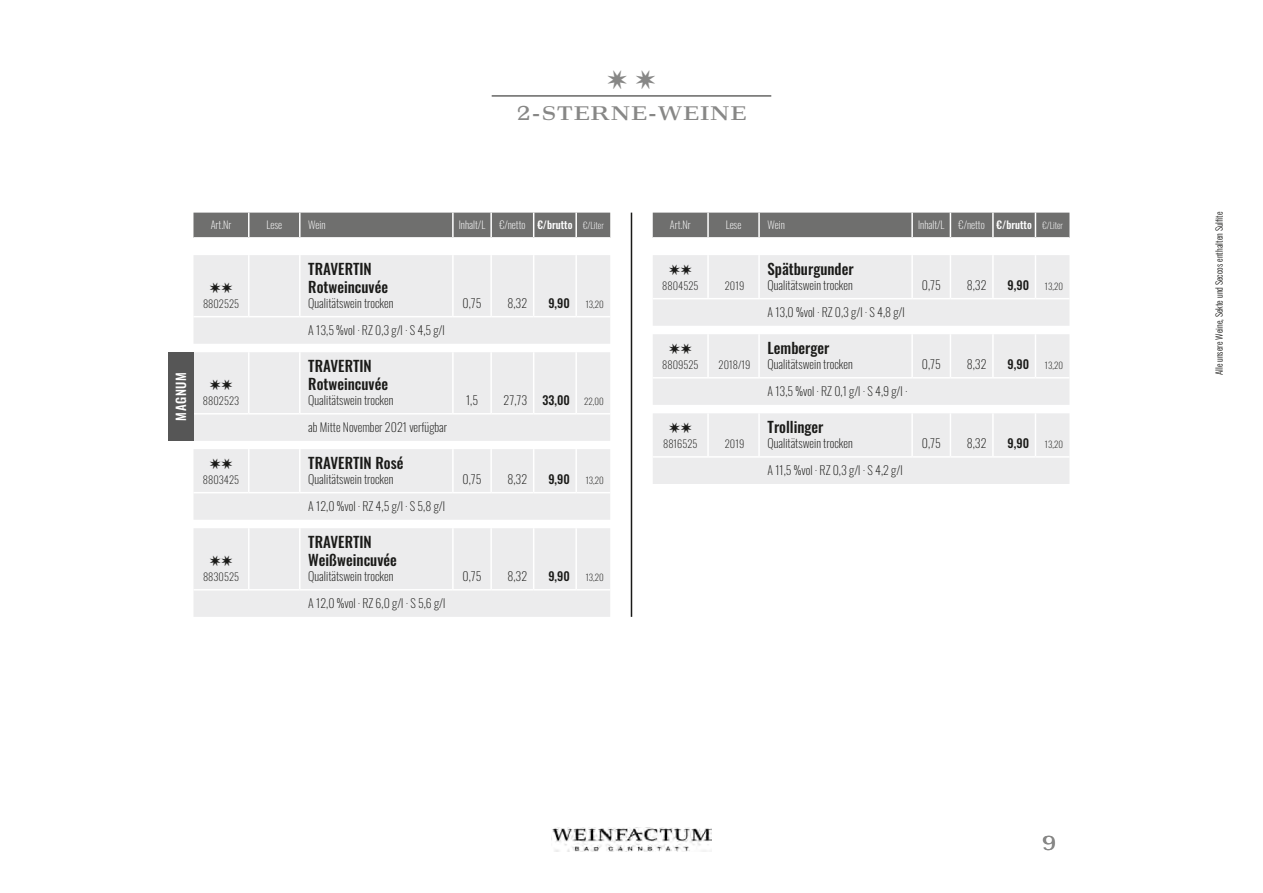
<style>
.page{position:relative;width:1263px;height:893px;background:#fff}
.page>*{position:absolute;margin:0;border:0;box-sizing:border-box;transform-origin:0 0}
.t1{font:18px "Maximus";color:#878786}
.t2{font:500 15px "Oswald";color:#1a1a18}
.t3{font:500 12.75px "Oswald";letter-spacing:.05em;color:#fff}
.t4{font:200 12px "Oswald";color:#1a1a18}
.t5{font:500 12px "Oswald";color:#1a1a18}
.t6{font:200 10.5px "Oswald";color:#1a1a18}
.t7{font:200 10.5px "Oswald";color:#fff}
.t8{font:500 10.5px "Oswald";color:#fff}
.t9{font:300 9px "Oswald";color:#1a1a18}
.t10{font:200 9px "Oswald";color:#1a1a18}
.t11{font:200 9px "Oswald";color:#fff}
</style>
<div class="page">
<img style="left:552px;top:827px;width:159px;height:25px">
<hr style="left:492px;top:96px;width:279px;height:1px;background:#1a1a18">
<hr style="left:631px;top:213px;width:1px;height:404px;background:#1a1a18">
<div style="left:193px;top:213px;width:417px;height:25px;background:#6f6f6e"></div>
<hr style="left:575px;top:213px;width:2px;height:24px;background:#fff">
<svg style="left:653px;top:213px;width:416px;height:25px;background:#767675"></svg>
<div style="left:168px;top:352px;width:25px;height:89px;background:#565656"></div>
<div style="left:194px;top:255px;width:416px;height:89px;background:#ececed"></div>
<div style="left:194px;top:528px;width:416px;height:89px;background:#ececed"></div>
<div style="left:194px;top:449px;width:416px;height:71px;background:#ececed"></div>
<div style="left:193px;top:352px;width:417px;height:89px;background:#ececed"></div>
<div style="left:653px;top:255px;width:416px;height:71px;background:#ececed"></div>
<div style="left:653px;top:334px;width:416px;height:71px;background:#ececed"></div>
<div style="left:653px;top:413px;width:416px;height:71px;background:#ececed"></div>
<p class="t1" style="left:516px;top:99px;width:232px">2-STERNE-WEINE</p>
<p class="t3" style="left:174px;top:421px;width:50px;rotate:-90deg">MAGNUM</p>
<p class="t7" style="left:211px;top:216px;width:22px">Art.Nr</p>
<p class="t7" style="left:266px;top:216px;width:17px">Lese</p>
<p class="t7" style="left:308px;top:216px;width:19px">Wein</p>
<p class="t7" style="left:459px;top:216px;width:28px">Inhalt/L</p>
<p class="t7" style="left:499px;top:216px;width:28px">€/netto</p>
<p class="t8" style="left:537px;top:220px;width:37px">€/brutto</p>
<p class="t11" style="left:583px;top:218px;width:22px">€/Liter</p>
<p class="t7" style="left:670px;top:216px;width:22px">Art.Nr</p>
<p class="t7" style="left:726px;top:216px;width:17px">Lese</p>
<p class="t7" style="left:767px;top:216px;width:19px">Wein</p>
<p class="t7" style="left:918px;top:216px;width:28px">Inhalt/L</p>
<p class="t7" style="left:959px;top:216px;width:28px">€/netto</p>
<p class="t8" style="left:997px;top:220px;width:37px">€/brutto</p>
<p class="t11" style="left:1042px;top:218px;width:22px">€/Liter</p>
<p class="t6" style="left:203px;top:295px;width:38px">8802525</p>
<p class="t6" style="left:203px;top:392px;width:38px">8802523</p>
<p class="t6" style="left:203px;top:471px;width:38px">8803425</p>
<p class="t6" style="left:203px;top:568px;width:38px">8830525</p>
<p class="t2" style="left:308px;top:261px;width:65px">TRAVERTIN</p>
<p class="t2" style="left:308px;top:279px;width:81px">Rotweincuvée</p>
<p class="t4" style="left:308px;top:293px;width:87px">Qualitätswein trocken</p>
<p class="t4" style="left:462px;top:293px;width:20px">0,75</p>
<p class="t4" style="left:507px;top:293px;width:21px">8,32</p>
<p class="t5" style="left:548px;top:297px;width:23px">9,90</p>
<p class="t10" style="left:586px;top:297px;width:20px">13,20</p>
<p class="t4" style="left:308px;top:320px;width:138px">A 13,5 %vol · RZ 0,3 g/l · S 4,5 g/l</p>
<p class="t2" style="left:308px;top:358px;width:65px">TRAVERTIN</p>
<p class="t2" style="left:308px;top:376px;width:81px">Rotweincuvée</p>
<p class="t4" style="left:308px;top:390px;width:87px">Qualitätswein trocken</p>
<p class="t4" style="left:466px;top:390px;width:14px">1,5</p>
<p class="t4" style="left:504px;top:390px;width:25px">27,73</p>
<p class="t5" style="left:542px;top:394px;width:29px">33,00</p>
<p class="t10" style="left:584px;top:394px;width:21px">22,00</p>
<p class="t4" style="left:308px;top:417px;width:140px">ab Mitte November 2021 verfügbar</p>
<p class="t2" style="left:308px;top:455px;width:97px">TRAVERTIN Rosé</p>
<p class="t4" style="left:308px;top:469px;width:87px">Qualitätswein trocken</p>
<p class="t4" style="left:462px;top:469px;width:20px">0,75</p>
<p class="t4" style="left:507px;top:469px;width:21px">8,32</p>
<p class="t5" style="left:548px;top:473px;width:23px">9,90</p>
<p class="t10" style="left:586px;top:472px;width:20px">13,20</p>
<p class="t4" style="left:308px;top:496px;width:138px">A 12,0 %vol · RZ 4,5 g/l · S 5,8 g/l</p>
<p class="t2" style="left:308px;top:534px;width:65px">TRAVERTIN</p>
<p class="t2" style="left:308px;top:552px;width:90px">Weißweincuvée</p>
<p class="t4" style="left:308px;top:566px;width:87px">Qualitätswein trocken</p>
<p class="t4" style="left:462px;top:566px;width:20px">0,75</p>
<p class="t4" style="left:507px;top:566px;width:21px">8,32</p>
<p class="t5" style="left:548px;top:570px;width:23px">9,90</p>
<p class="t10" style="left:586px;top:570px;width:20px">13,20</p>
<p class="t4" style="left:308px;top:593px;width:139px">A 12,0 %vol · RZ 6,0 g/l · S 5,6 g/l</p>
<p class="t6" style="left:662px;top:277px;width:38px">8804525</p>
<p class="t6" style="left:725px;top:277px;width:21px">2019</p>
<p class="t6" style="left:662px;top:356px;width:38px">8809525</p>
<p class="t6" style="left:719px;top:356px;width:33px">2018/19</p>
<p class="t6" style="left:663px;top:435px;width:36px">8816525</p>
<p class="t6" style="left:725px;top:435px;width:21px">2019</p>
<p class="t2" style="left:767px;top:261px;width:88px">Spätburgunder</p>
<p class="t4" style="left:767px;top:275px;width:87px">Qualitätswein trocken</p>
<p class="t4" style="left:922px;top:275px;width:20px">0,75</p>
<p class="t4" style="left:967px;top:275px;width:21px">8,32</p>
<p class="t5" style="left:1008px;top:279px;width:23px">9,90</p>
<p class="t10" style="left:1045px;top:279px;width:20px">13,20</p>
<p class="t4" style="left:767px;top:302px;width:139px">A 13,0 %vol · RZ 0,3 g/l · S 4,8 g/l</p>
<p class="t2" style="left:767px;top:340px;width:63px">Lemberger</p>
<p class="t4" style="left:767px;top:354px;width:87px">Qualitätswein trocken</p>
<p class="t4" style="left:922px;top:354px;width:20px">0,75</p>
<p class="t4" style="left:967px;top:354px;width:21px">8,32</p>
<p class="t5" style="left:1008px;top:358px;width:23px">9,90</p>
<p class="t10" style="left:1045px;top:358px;width:20px">13,20</p>
<p class="t4" style="left:767px;top:381px;width:141px">A 13,5 %vol · RZ 0,1 g/l · S 4,9 g/l ·</p>
<p class="t2" style="left:767px;top:419px;width:57px">Trollinger</p>
<p class="t4" style="left:767px;top:433px;width:87px">Qualitätswein trocken</p>
<p class="t4" style="left:922px;top:433px;width:20px">0,75</p>
<p class="t4" style="left:967px;top:433px;width:21px">8,32</p>
<p class="t5" style="left:1008px;top:437px;width:23px">9,90</p>
<p class="t10" style="left:1045px;top:437px;width:20px">13,20</p>
<p class="t4" style="left:767px;top:460px;width:137px">A 11,5 %vol · RZ 0,3 g/l · S 4,2 g/l</p>
<p class="t1" style="left:1041px;top:830px;width:17px">9</p>
<p class="t9" style="left:1211px;top:375px;width:165px;rotate:-90deg">Alle unsere Weine, Sekte und Seccos enthalten Sulfite</p>
</div>
